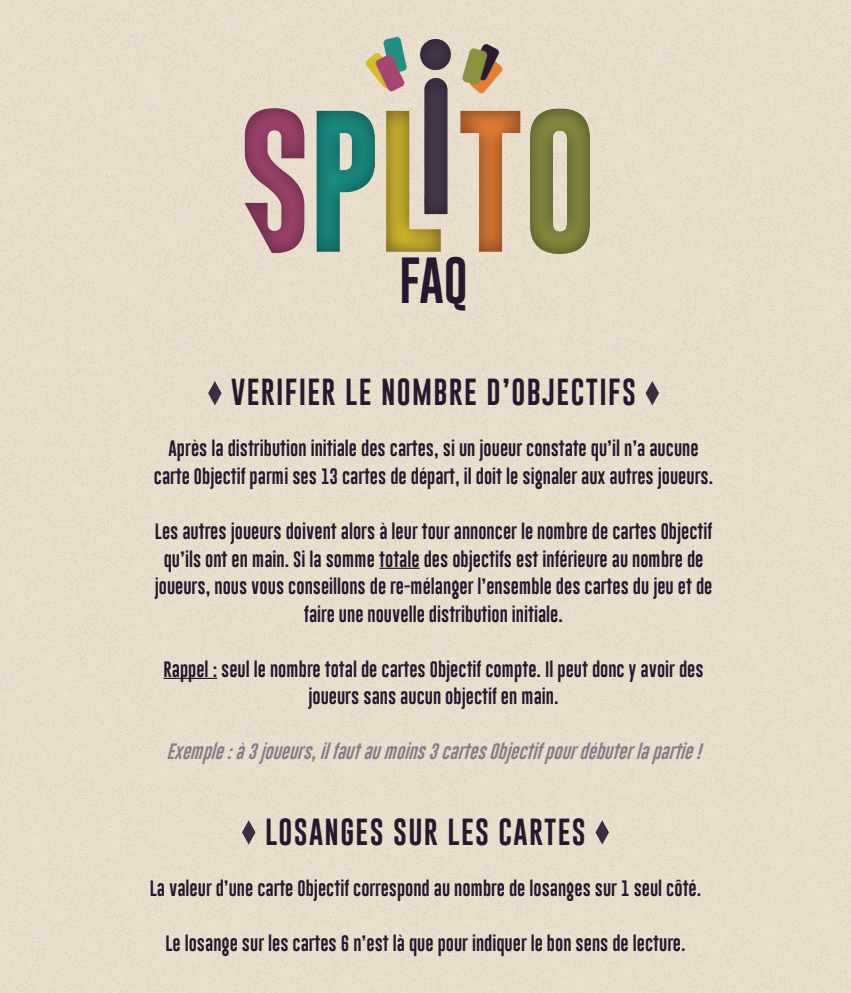
<style>
.page{position:relative;width:851px;height:993px;background:#fff}
.page>*{position:absolute;margin:0;border:0;box-sizing:border-box;transform-origin:0 0}
.t1{font:47.5px "Gobold Lowplus";color:#27182e}
.t2{font:27.5px "Gobold Lowplus";letter-spacing:.05em;color:#27182e}
.t3{font:16.25px/27.5px "Gobold Lowplus";color:#27182e;text-align:center}
.t4{font:italic 16.25px "Gobold Lowplus";color:#897b88}
</style>
<div class="page">
<div style="left:0;top:0;width:850px;height:992px;background:#e9ddcc"></div>
<svg style="left:208px;top:381px;width:13px;height:24px"></svg>
<svg style="left:645px;top:381px;width:14px;height:24px"></svg>
<hr style="left:379px;top:567px;width:40px;height:1px;background:#27182e">
<hr style="left:163px;top:677px;width:54px;height:1px;background:#27182e">
<img style="left:90px;top:36px;width:670px;height:218px">
<svg style="left:242px;top:820px;width:13px;height:24px"></svg>
<svg style="left:595px;top:820px;width:14px;height:24px"></svg>
<p class="t1" style="left:399px;top:249px;width:70px">FAQ</p>
<p class="t2" style="left:231px;top:374px;width:406px">VERIFIER LE NOMBRE D’OBJECTIFS</p>
<p class="t3" style="left:154px;top:436px;width:561px">Après la distribution initiale des cartes, si un joueur constate qu’il n’a aucune carte Objectif parmi ses 13 cartes de départ, il doit le signaler aux autres joueurs.</p>
<p class="t3" style="left:155px;top:518px;width:559px">Les autres joueurs doivent alors à leur tour annoncer le nombre de cartes Objectif qu’ils ont en main. Si la somme totale des objectifs est inférieure au nombre de joueurs, nous vous conseillons de re-mélanger l’ensemble des cartes du jeu et de faire une nouvelle distribution initiale.</p>
<p class="t3" style="left:163px;top:656px;width:541px">Rappel : seul le nombre total de cartes Objectif compte. Il peut donc y avoir des joueurs sans aucun objectif en main.</p>
<p class="t4" style="left:166px;top:740px;width:542px">Exemple:à3joueurs,ilfautaumoins3cartesObjectifpourdébuterlapartie!</p>
<p class="t2" style="left:265px;top:813px;width:322px">LOSANGES SUR LES CARTES</p>
<p class="t3" style="left:150px;top:875px;width:553px">La valeur d’une carte Objectif correspond au nombre de losanges sur 1 seul côté.</p>
<p class="t3" style="left:165px;top:930px;width:521px">Le losange sur les cartes 6 n’est là que pour indiquer le bon sens de lecture.</p>
</div>
